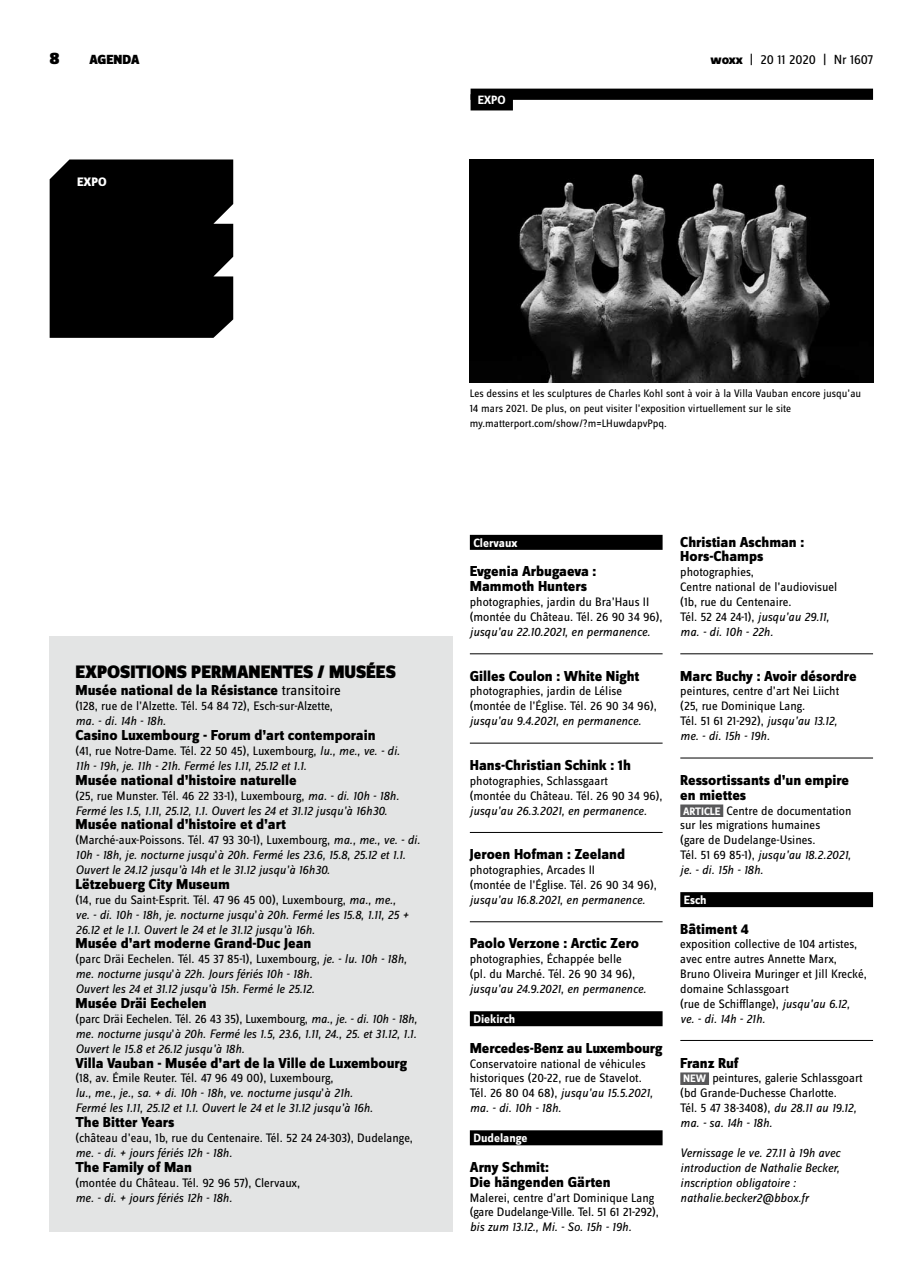
<style>
.page{position:relative;width:922px;height:1276px;background:#fff}
.page>*{position:absolute;margin:0;border:0;box-sizing:border-box;transform-origin:0 0}
.t1{font:900 18.75px "Zine Sans Dis";color:#000}
.t2{font:900 17.5px "Zine Sans Dis";color:#000}
.t3{font:800 15px/14.9px "Zine Sans Dis";color:#000}
.t4{font:13.75px "Zine Sans Dis";color:#000}
.t5{font:900 13.75px "Zine Sans Dis";color:#000}
.t6{font:italic 12.75px/14.9px "Zine Sans Dis";color:#000}
.t7{font:12.75px/14.9px "Zine Sans Dis";color:#000}
.t8{font:800 12.75px "Zine Sans Dis";color:#fff}
.t9{font:700 12.5px "Zine Sans Dis";color:#fff}
.t10{font:11.25px/14.9px "Zine Sans Dis";color:#000}
.s1{font-weight:800}
.s2{font-weight:400}
.s3{font-style:normal}
.s4{font-style:italic}
.s5{font-weight:700;font-size:11.25px;color:#fff}
</style>
<div class="page">
<div style="left:469px;top:535px;width:193px;height:15px;background:#000"></div>
<hr style="left:469px;top:653px;width:193px;height:1px;background:#000">
<hr style="left:469px;top:743px;width:193px;height:1px;background:#000">
<hr style="left:469px;top:832px;width:193px;height:1px;background:#000">
<hr style="left:469px;top:921px;width:193px;height:1px;background:#000">
<div style="left:469px;top:1011px;width:193px;height:15px;background:#000"></div>
<div style="left:469px;top:1130px;width:193px;height:15px;background:#000"></div>
<div style="left:50px;top:159px;width:183px;height:179px;background:#000"></div>
<div style="left:470px;top:89px;width:402px;height:11px;background:#000"></div>
<div style="left:470px;top:94px;width:43px;height:16px;background:#000"></div>
<img style="left:469px;top:159px;width:404px;height:224px">
<hr style="left:680px;top:653px;width:192px;height:1px;background:#000">
<hr style="left:680px;top:758px;width:192px;height:1px;background:#000">
<div style="left:680px;top:804px;width:43px;height:13px;background:#58585a"></div>
<div style="left:680px;top:892px;width:192px;height:15px;background:#000"></div>
<hr style="left:680px;top:1040px;width:192px;height:1px;background:#000">
<div style="left:680px;top:1072px;width:28px;height:13px;background:#58585a"></div>
<div style="left:49px;top:636px;width:403px;height:595px;background:#e3e4e4"></div>
<h2 class="t2" style="left:50px;top:49px;width:12px">8</h2>
<p class="t5" style="left:89px;top:52px;width:52px">AGENDA</p>
<p class="t4" style="left:710px;top:53px;width:164px"><span class="s1">woxx</span> | 20 11 2020 | Nr 1607</p>
<p class="t8" style="left:77px;top:175px;width:31px">EXPO</p>
<p class="t9" style="left:477px;top:93px;width:30px">EXPO</p>
<h1 class="t1" style="left:75px;top:662px;width:174px">EXPOSITIONS PERMANEN</h1>
<h1 class="t1" style="left:282px;top:662px;width:115px">TES / MUSÉES</h1>
<p class="t3" style="left:75px;top:684px;width:266px">Musée national de la Résistance <span class="s2">transitoire</span></p>
<p class="t7" style="left:75px;top:699px;width:259px">(128, rue de l’Alzette. Tél. 54 84 72), Esch-sur-Alzette,</p>
<p class="t6" style="left:75px;top:713px;width:92px">ma. - di. 14h - 18h.</p>
<p class="t3" style="left:75px;top:728px;width:301px">Casino Luxembourg - Forum d’art contemporain</p>
<p class="t6" style="left:75px;top:743px;width:326px"><span class="s3">(41, rue Notre-Dame. Tél. 22 50 45), Luxembourg,</span> lu., me., ve. - di.<br>11h - 19h, je. 11h - 21h. Fermé les 1.11, 25.12 et 1.1.</p>
<p class="t3" style="left:75px;top:773px;width:223px">Musée national d’histoire naturelle</p>
<p class="t6" style="left:75px;top:788px;width:325px"><span class="s3">(25, rue Munster. Tél. 46 22 33-1), Luxembourg,</span> ma. - di. 10h - 18h.<br>Fermé les 1.5, 1.11, 25.12, 1.1. Ouvert les 24 et 31.12 jusqu’à 16h30.</p>
<p class="t3" style="left:75px;top:818px;width:212px">Musée national d’histoire et d’art</p>
<p class="t6" style="left:75px;top:832px;width:346px"><span class="s3">(Marché-aux-Poissons. Tél. 47 93 30-1), Luxembourg,</span> ma., me., ve. - di.<br>10h - 18h, je. nocturne jusqu<span class="s3">’</span>à 20h. Fermé les 23.6, 15.8, 25.12 et 1.1.<br>Ouvert le 24.12 jusqu’à 14h et le 31.12 jusqu’à 16h30.</p>
<p class="t3" style="left:75px;top:877px;width:156px">Lëtzebuerg City Museum</p>
<p class="t6" style="left:75px;top:892px;width:334px"><span class="s3">(14, rue du Saint-Esprit. Tél. 47 96 45 00), Luxembourg,</span> ma., me., ve. - di. 10h - 18h, je. nocturne jusqu<span class="s3">’</span>à 20h. Fermé les 15.8, 1.11, 25 +<br>26.12 et le 1.1. Ouvert le 24 et le 31.12 jusqu’à 16h.</p>
<p class="t3" style="left:75px;top:937px;width:237px">Musée d’art moderne Grand-Duc Jean</p>
<p class="t6" style="left:75px;top:952px;width:333px"><span class="s3">(parc Dräi Eechelen. Tél. 45 37 85-1), Luxembourg,</span> je. - lu. 10h - 18h, me. nocturne jusqu<span class="s3">’</span>à 22h. Jours fériés 10h - 18h.<br>Ouvert les 24 et 31.12 jusqu’à 15h. Fermé le 25.12.</p>
<p class="t3" style="left:75px;top:996px;width:133px">Musée Dräi Eechelen</p>
<p class="t6" style="left:75px;top:1011px;width:343px;text-align:justify"><span class="s3">(parc Dräi Eechelen. Tél. 26 43 35), Luxembourg,</span> ma., je. - di. 10h - 18h, me. nocturne jusqu<span class="s3">’</span>à 20h. Fermé les 1.5, 23.6, 1.11, 24., 25. et 31.12, 1.1.<br>Ouvert le 15.8 et 26.12 jusqu’à 18h.</p>
<p class="t3" style="left:75px;top:1056px;width:333px">Villa Vauban - Musée d’art de la Ville de Luxembourg</p>
<p class="t6" style="left:75px;top:1071px;width:299px"><span class="s3">(18, av. Émile Reuter. Tél. 47 96 49 00), Luxembourg,<br></span>lu., me., je., sa. + di. 10h - 18h, ve. nocturne jusqu<span class="s3">’</span>à 21h.<br>Fermé les 1.11, 25.12 et 1.1. Ouvert le 24 et le 31.12 jusqu’à 16h.</p>
<p class="t3" style="left:75px;top:1115px;width:101px">The Bitter Years</p>
<p class="t7" style="left:75px;top:1131px;width:339px">(château d’eau, 1b, rue du Centenaire. Tél. 52 24 24-303), Dudelange,</p>
<p class="t6" style="left:75px;top:1145px;width:158px">me. - di. + jours fériés 12h - 18h.</p>
<p class="t3" style="left:75px;top:1160px;width:118px">The Family of Man</p>
<p class="t7" style="left:75px;top:1175px;width:226px">(montée du Château. Tél. 92 96 57), Clervaux,</p>
<p class="t6" style="left:75px;top:1190px;width:158px">me. - di. + jours fériés 12h - 18h.</p>
<p class="t10" style="left:469px;top:387px;width:393px">Les dessins et les sculptures de Charles Kohl sont à voir à la Villa Vauban encore jusqu’au<br>14 mars 2021. De plus, on peut visiter l’exposition virtuellement sur le site my.matterport.com/show/?m=LHuwdapvPpq.</p>
<p class="t9" style="left:473px;top:536px;width:45px">Clervaux</p>
<p class="t3" style="left:469px;top:565px;width:128px">Evgenia Arbugaeva :<br>Mammoth Hunters</p>
<p class="t7" style="left:469px;top:595px;width:194px">photographies, jardin du Bra’Haus II (montée du Château. Tél. 26 90 34 96),</p>
<p class="t6" style="left:470px;top:624px;width:182px">jusqu’au 22.10.2021, en permanence.</p>
<p class="t3" style="left:469px;top:669px;width:171px">Gilles Coulon : White Night</p>
<p class="t7" style="left:469px;top:684px;width:188px">photographies, jardin de Lélise (montée de l’Église. Tél. 26 90 34 96),</p>
<p class="t6" style="left:469px;top:713px;width:173px">jusqu’au 9.4.2021, en permanence.</p>
<p class="t3" style="left:469px;top:758px;width:162px">Hans-Christian Schink : 1h</p>
<p class="t7" style="left:469px;top:773px;width:194px">photographies, Schlassgaart<br>(montée du Château. Tél. 26 90 34 96),</p>
<p class="t6" style="left:470px;top:803px;width:178px">jusqu’au 26.3.2021, en permanence.</p>
<p class="t3" style="left:469px;top:847px;width:157px">Jeroen Hofman : Zeeland</p>
<p class="t7" style="left:469px;top:863px;width:188px">photographies, Arcades II<br>(montée de l’Église. Tél. 26 90 34 96),</p>
<p class="t6" style="left:469px;top:892px;width:177px">jusqu’au 16.8.2021, en permanence.</p>
<p class="t3" style="left:469px;top:937px;width:171px">Paolo Verzone : Arctic Zero</p>
<p class="t7" style="left:469px;top:952px;width:167px">photographies, Échappée belle (pl. du Marché. Tél. 26 90 34 96),</p>
<p class="t6" style="left:469px;top:981px;width:178px">jusqu’au 24.9.2021, en permanence.</p>
<p class="t9" style="left:473px;top:1012px;width:43px">Diekirch</p>
<p class="t3" style="left:469px;top:1041px;width:194px">Mercedes-Benz au Luxembourg</p>
<p class="t7" style="left:469px;top:1056px;width:184px">Conservatoire national de véhicules historiques (20-22, rue de Stavelot.<br>Tél. 26 80 04 68), <span class="s4">jusqu’au 15.5.2021, ma. - di. 10h - 18h.</span></p>
<p class="t9" style="left:473px;top:1131px;width:56px">Dudelange</p>
<p class="t3" style="left:469px;top:1160px;width:142px">Arny Schmit:<br>Die hängenden Gärten</p>
<p class="t7" style="left:469px;top:1190px;width:190px">Malerei, centre d’art Dominique Lang (gare Dudelange-Ville. Tel. 51 61 21-292),</p>
<p class="t6" style="left:469px;top:1219px;width:163px">bis zum 13.12., Mi. - So. 15h - 19h.</p>
<p class="t3" style="left:680px;top:535px;width:125px">Christian Aschman :<br>Hors-Champs</p>
<p class="t7" style="left:680px;top:565px;width:158px">photographies,<br>Centre national de l’audiovisuel (1b, rue du Centenaire.<br>Tél. 52 24 24-1), <span class="s4">jusqu’au 29.11, ma. - di. 10h - 22h.</span></p>
<p class="t3" style="left:680px;top:669px;width:178px">Marc Buchy : Avoir désordre</p>
<p class="t7" style="left:680px;top:684px;width:160px">peintures, centre d’art Nei Liicht (25, rue Dominique Lang.<br>Tél. 51 61 21-292), <span class="s4">jusqu’au 13.12, me. - di. 15h - 19h.</span></p>
<p class="t3" style="left:680px;top:773px;width:170px">Ressortissants d’un empire en miettes</p>
<p class="t7" style="left:680px;top:803px;width:173px"><span class="s5">ARTICLE</span> Centre de documentation sur les migrations humaines<br>(gare de Dudelange-Usines.<br>Tél. 51 69 85-1), <span class="s4">jusqu’au 18.2.2021, je. - di. 15h - 18h.</span></p>
<p class="t9" style="left:683px;top:893px;width:24px">Esch</p>
<p class="t3" style="left:680px;top:922px;width:70px">Bâtiment 4</p>
<p class="t7" style="left:680px;top:937px;width:188px">exposition collective de 104 artistes, avec entre autres Annette Marx,<br>Bruno Oliveira Muringer et Jill Krecké, domaine Schlassgoart<br>(rue de Schifflange), <span class="s4">jusqu’au 6.12, ve. - di. 14h - 21h.</span></p>
<p class="t3" style="left:680px;top:1056px;width:60px">Franz Ruf</p>
<p class="t7" style="left:680px;top:1071px;width:184px"><span class="s5">NEW</span> peintures, galerie Schlassgoart (bd Grande-Duchesse Charlotte.<br>Tél. 5 47 38-3408), <span class="s4">du 28.11 au 19.12, ma. - sa. 14h - 18h.</span></p>
<p class="t6" style="left:680px;top:1145px;width:162px">Vernissage le ve. 27.11 à 19h avec introduction de Nathalie Becker, inscription obligatoire : nathalie.becker2@bbox.fr</p>
</div>
